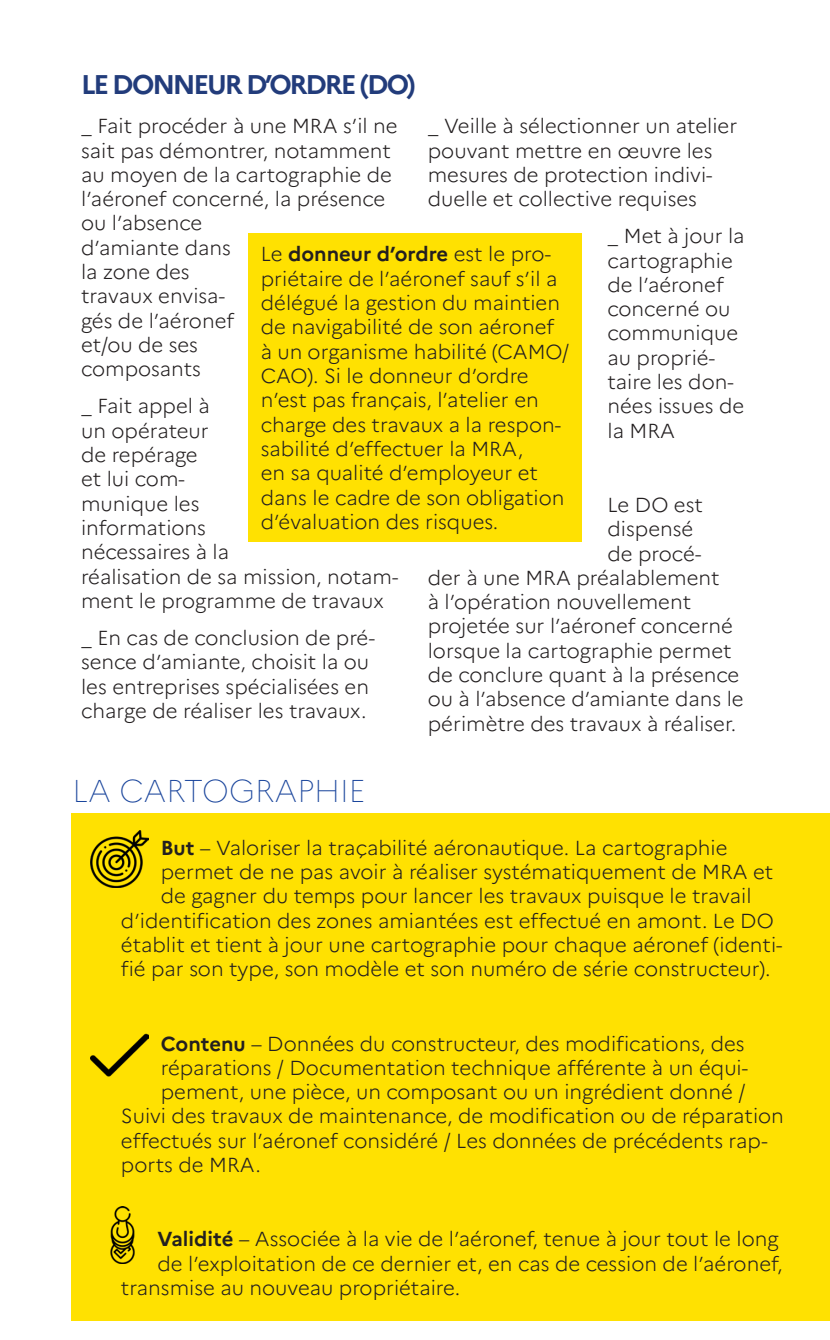
<style>
.page{position:relative;width:830px;height:1340px;background:#fff}
.page>*{position:absolute;margin:0;border:0;box-sizing:border-box;transform-origin:0 0}
.t1{font:100 31.5px "Marianne";color:#1a459c}
.Titre_B{font:700 27px "Marianne";letter-spacing:-.08em;color:#223c7b}
.t2{font:300 20.25px/24.3px "Marianne";color:#231f20}
.s1{font-weight:700}
</style>
<div class="page">
<div style="left:72px;top:813px;width:757px;height:507px;background:#ffe101"></div>
<div style="left:248px;top:233px;width:333px;height:308px;background:#ffe101"></div>
<img style="left:90px;top:1033px;width:58px;height:44px">
<img style="left:90px;top:830px;width:58px;height:57px">
<img style="left:110px;top:1206px;width:25px;height:57px">
<p class="Titre_B" style="left:81px;top:67px;width:336px">LE DONNEUR D’ORDRE (DO)</p>
<p class="t2" style="left:81px;top:114px;width:318px">_ Fait procéder à une MRA s’il ne sait pas démontrer, notamment au moyen de la cartographie de l’aéronef concerné, la présence ou l’absence<br>d’amiante dans<br>la zone des<br>travaux envisa-<br>gés de l’aéronef<br>et/ou de ses<br>composants</p>
<p class="t2" style="left:81px;top:394px;width:318px">_ Fait appel à<br>un opérateur<br>de repérage<br>et lui com-<br>munique les<br>informations<br>nécessaires à la<br>réalisation de sa mission, notam&shy;ment le programme de travaux</p>
<p class="t2" style="left:81px;top:625px;width:295px">_ En cas de conclusion de pré&shy;sence d’amiante, choisit la ou les entreprises spécialisées en charge de réaliser les travaux.</p>
<p class="t2" style="left:427px;top:114px;width:311px">_ Veille à sélectionner un atelier pouvant mettre en œuvre les mesures de protection indivi&shy;duelle et collective requises</p>
<p class="t2" style="left:607px;top:224px;width:139px">_ Met à jour la cartographie de l’aéronef concerné ou communique au proprié&shy;taire les don&shy;nées issues de la MRA</p>
<p class="t2" style="left:261px;top:242px;width:310px">Le <span class="s1">donneur d’ordre</span> est le pro&shy;priétaire de l’aéronef sauf s’il a délégué la gestion du maintien de navigabilité de son aéronef à un organisme habilité (CAMO/<br>CAO). Si le donneur d’ordre n’est pas français, l’atelier en charge des travaux a la respon&shy;sabilité d’effectuer la MRA,<br>en sa qualité d’employeur et dans le cadre de son obligation d’évaluation des risques.</p>
<p class="t2" style="left:607px;top:492px;width:97px">Le DO est</p>
<p class="t2" style="left:607px;top:517px;width:87px">dispensé</p>
<p class="t2" style="left:607px;top:541px;width:95px">de procé-</p>
<p class="t2" style="left:427px;top:565px;width:293px">der à une MRA préalablement</p>
<p class="t2" style="left:427px;top:589px;width:265px">à l’opération nouvellement</p>
<p class="t2" style="left:427px;top:614px;width:307px">projetée sur l’aéronef concerné</p>
<p class="t2" style="left:427px;top:638px;width:305px">lorsque la cartographie permet</p>
<p class="t2" style="left:427px;top:662px;width:313px">de conclure quant à la présence</p>
<p class="t2" style="left:427px;top:687px;width:317px">ou à l’absence d’amiante dans le</p>
<p class="t2" style="left:427px;top:711px;width:310px">périmètre des travaux à réaliser.</p>
<p class="t1" style="left:72px;top:772px;width:295px">LA CARTOGRAPHIE</p>
<p class="t2" style="left:161px;top:835px;width:568px"><span class="s1">But</span> – Valoriser la traçabilité aéronautique. La cartographie</p>
<p class="t2" style="left:161px;top:859px;width:613px">permet de ne pas avoir à réaliser systématiquement de MRA et</p>
<p class="t2" style="left:161px;top:884px;width:592px">de gagner du temps pour lancer les travaux puisque le travail</p>
<p class="t2" style="left:121px;top:908px;width:654px">d’identification des zones amiantées est effectué en amont. Le DO</p>
<p class="t2" style="left:121px;top:932px;width:662px">établit et tient à jour une cartographie pour chaque aéronef (identi-</p>
<p class="t2" style="left:121px;top:956px;width:650px">fié par son type, son modèle et son numéro de série constructeur).</p>
<p class="t2" style="left:161px;top:1031px;width:585px"><span class="s1">Contenu</span> – Données du constructeur, des modifications, des</p>
<p class="t2" style="left:161px;top:1055px;width:588px">réparations / Documentation technique afférente à un équi-</p>
<p class="t2" style="left:161px;top:1079px;width:586px">pement, une pièce, un composant ou un ingrédient donné /</p>
<p class="t2" style="left:121px;top:1104px;width:664px">Suivi des travaux de maintenance, de modification ou de réparation</p>
<p class="t2" style="left:121px;top:1128px;width:647px">effectués sur l’aéronef considéré / Les données de précédents rap-</p>
<p class="t2" style="left:121px;top:1152px;width:141px">ports de MRA.</p>
<p class="t2" style="left:157px;top:1226px;width:622px"><span class="s1">Validité</span> – Associée à la vie de l’aéronef, tenue à jour tout le long</p>
<p class="t2" style="left:157px;top:1251px;width:626px">de l’exploitation de ce dernier et, en cas de cession de l’aéronef,</p>
<p class="t2" style="left:121px;top:1275px;width:340px">transmise au nouveau propriétaire.</p>
</div>
